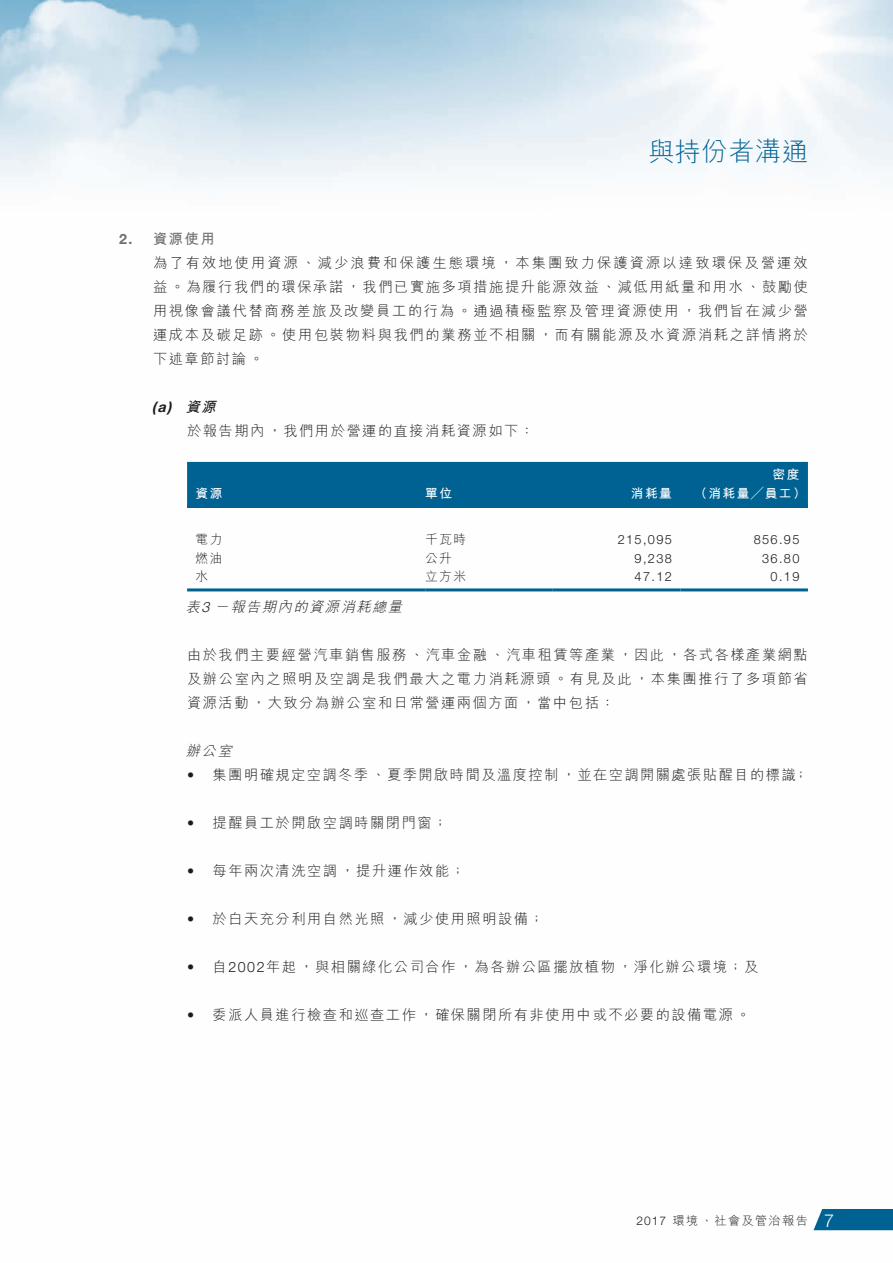
<style>
.page{position:relative;width:893px;height:1263px;background:#fff}
.page>*{position:absolute;margin:0;border:0;box-sizing:border-box;transform-origin:0 0}
.t1{font:300 26.25px "M Hei HK";letter-spacing:.015em;color:#006292}
.t2{font:300 14.25px/24px "M Hei HK";letter-spacing:.105em;color:#1c1c1b}
.t3{font:italic 300 14.25px "M Hei HK";color:#1c1c1b}
.t4{font:italic 700 14.25px "Helvetica Neue LT Std";color:#1c1c1b}
.t5{font:300 12.75px "Helvetica Neue LT Std";letter-spacing:.105em;color:#1c1c1b}
.t6{font:700 12.75px/18.8px "M Hei HK";letter-spacing:.105em;color:#fff}
.t7{font:300 12.75px "M Hei HK";letter-spacing:.105em;color:#1c1c1b}
.t8{font:300 12px "M Hei HK";letter-spacing:.105em;color:#1c1c1b}
.s1{font-family:"Helvetica Neue LT Std";font-weight:700;color:#6f6f6f}
.s2{font-weight:700;color:#6f6f6f}
.s3{font-family:"M Hei HK"}
.s4{font-family:"Helvetica Neue LT Std"}
.s5{font-family:"Helvetica Neue LT Std";font-size:18px;color:#fff}
</style>
<div class="page">
<img style="left:0;top:0;width:893px;height:1231px">
<div style="left:813px;top:1209px;width:80px;height:21px;background:#006292"></div>
<div style="left:187px;top:462px;width:621px;height:43px;background:#006292"></div>
<hr style="left:187px;top:505px;width:238px;height:3px;background:#006292">
<hr style="left:425px;top:505px;width:128px;height:3px;background:#006292">
<hr style="left:553px;top:505px;width:127px;height:3px;background:#006292">
<hr style="left:680px;top:505px;width:128px;height:3px;background:#006292">
<hr style="left:187px;top:588px;width:238px;height:3px;background:#006292">
<hr style="left:425px;top:588px;width:128px;height:3px;background:#006292">
<hr style="left:553px;top:588px;width:127px;height:3px;background:#006292">
<hr style="left:680px;top:588px;width:128px;height:3px;background:#006292">
<h1 class="t1" style="left:648px;top:133px;width:161px">與持份者溝通</h1>
<p class="t2" style="left:153px;top:226px;width:656px;text-indent:-34px"><span class="s1">2.</span> <span class="s2">資源使用<br></span>為了有效地使用資源、減少浪費和保護生態環境，本集團致力保護資源以達致環保及營運效益。為履行我們的環保承諾，我們已實施多項措施提升能源效益、減低用紙量和用水、鼓勵使用視像會議代替商務差旅及改變員工的行為。通過積極監察及管理資源使用，我們旨在減少營運成本及碳足跡。使用包裝物料與我們的業務並不相關，而有關能源及水資源消耗之詳情將於下述章節討論。</p>
<p class="t4" style="left:152px;top:398px;width:70px">(a) <span class="s3">資源</span></p>
<p class="t2" style="left:187px;top:418px;width:348px">於報告期內，我們用於營運的直接消耗資源如下：</p>
<p class="t6" style="left:196px;top:483px;width:28px">資源</p>
<p class="t6" style="left:425px;top:483px;width:28px">單位</p>
<p class="t6" style="left:631px;top:483px;width:42px">消耗量</p>
<p class="t6" style="left:694px;top:464px;width:113px;text-indent:78px">密度（消耗量╱員工）</p>
<p class="t7" style="left:196px;top:530px;width:28px">電力</p>
<p class="t7" style="left:425px;top:530px;width:42px">千瓦時</p>
<p class="t5" style="left:618px;top:531px;width:56px">215,095</p>
<p class="t5" style="left:754px;top:531px;width:47px">856.95</p>
<p class="t7" style="left:196px;top:549px;width:28px">燃油</p>
<p class="t7" style="left:425px;top:549px;width:28px">公升</p>
<p class="t5" style="left:635px;top:550px;width:39px">9,238</p>
<p class="t5" style="left:762px;top:550px;width:39px">36.80</p>
<p class="t7" style="left:196px;top:568px;width:14px">水</p>
<p class="t7" style="left:425px;top:568px;width:42px">立方米</p>
<p class="t5" style="left:635px;top:569px;width:39px">47.12</p>
<p class="t5" style="left:771px;top:569px;width:30px">0.19</p>
<p class="t3" style="left:186px;top:597px;width:222px">表<span class="s4">3</span> －報告期內的資源消耗總量</p>
<p class="t2" style="left:187px;top:642px;width:622px;text-align:justify">由於我們主要經營汽車銷售服務、汽車金融、汽車租賃等產業，因此，各式各樣產業網點及辦公室內之照明及空調是我們最大之電力消耗源頭。有見及此，本集團推行了多項節省資源活動，大致分為辦公室和日常營運兩個方面，當中包括：</p>
<p class="t3" style="left:186px;top:741px;width:52px">辦公室</p>
<p class="t2" style="left:187px;top:762px;width:622px"><span class="s4">•</span> 集團明確規定空調冬季、夏季開啟時間及溫度控制，並在空調開關處張貼醒目的標識；</p>
<p class="t2" style="left:187px;top:810px;width:262px"><span class="s4">•</span> 提醒員工於開啟空調時關閉門窗；</p>
<p class="t2" style="left:187px;top:858px;width:279px"><span class="s4">•</span> 每年兩次清洗空調，提升運作效能；</p>
<p class="t2" style="left:187px;top:906px;width:358px"><span class="s4">•</span> 於白天充分利用自然光照，減少使用照明設備；</p>
<p class="t2" style="left:187px;top:954px;width:573px"><span class="s4">•</span> 自<span class="s4">2002</span>年起，與相關綠化公司合作，為各辦公區擺放植物，淨化辦公環境；及</p>
<p class="t2" style="left:187px;top:1002px;width:565px"><span class="s4">•</span> 委派人員進行檢查和巡查工作，確保關閉所有非使用中或不必要的設備電源。</p>
<p class="t8" style="left:636px;top:1212px;width:199px"><span class="s4">2017</span> 環境、社會及管治報告 <span class="s5">7</span></p>
</div>
